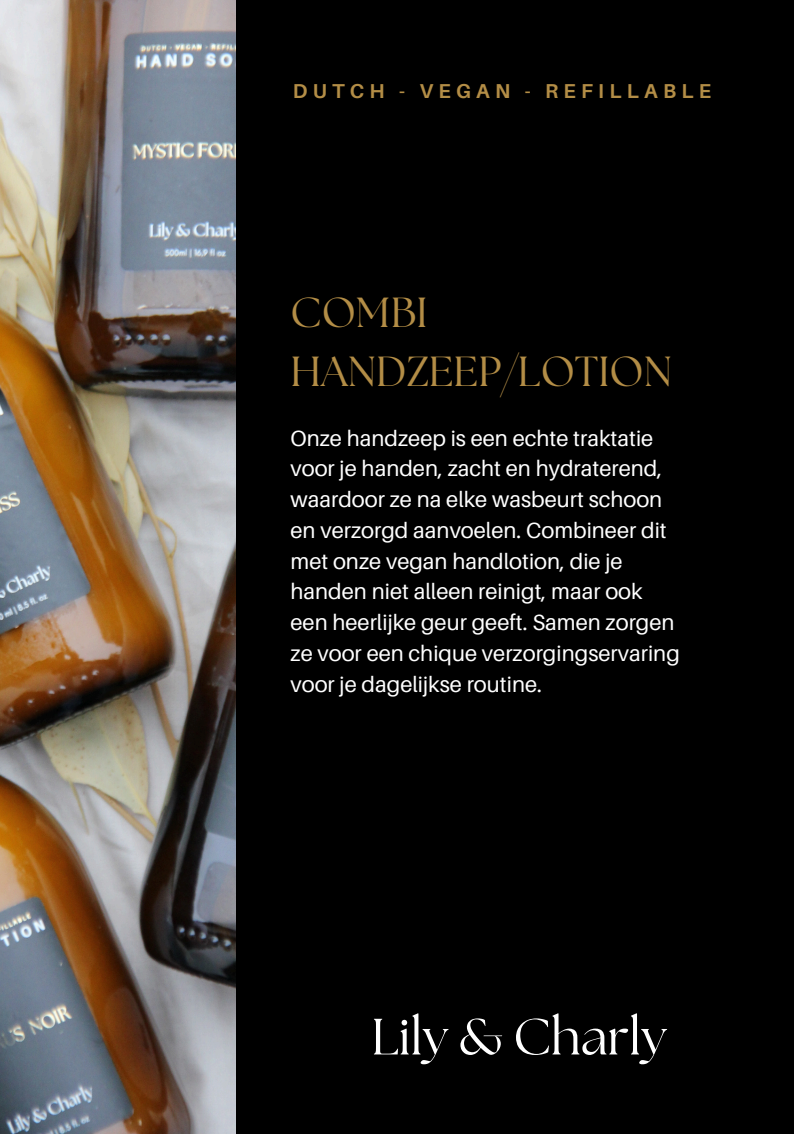
<style>
.page{position:relative;width:794px;height:1134px;background:#000}
.page>*{position:absolute;margin:0;border:0;box-sizing:border-box;transform-origin:0 0}
.t1{font:50.9px "The Seasons";color:#fff}
.t2{font:42px/58.5px "The Seasons";color:#b38d46}
.t3{font:22px/30.8px "Aileron";color:#fff}
.t4{font:700 20.1px "Aileron";letter-spacing:.26em;color:#b38d46}
</style>
<div class="page">
<img style="left:0;top:0;width:235px;height:1134px">
<h1 class="t4" style="left:293px;top:79px;width:420px">DUTCH - VEGAN - REFILLABLE</h1>
<p class="t2" style="left:290px;top:286px;width:383px">COMBI<br>HANDZEEP/LOTION</p>
<p class="t3" style="left:290px;top:422px;width:391px">Onze handzeep is een echte traktatie voor je handen, zacht en hydraterend, waardoor ze na elke wasbeurt schoon en verzorgd aanvoelen. Combineer dit met onze vegan handlotion, die je handen niet alleen reinigt, maar ook een heerlijke geur geeft. Samen zorgen ze voor een chique verzorgingservaring voor je dagelijkse routine.</p>
<h2 class="t1" style="left:371px;top:1014px;width:297px">Lily &amp; Charly</h2>
</div>
